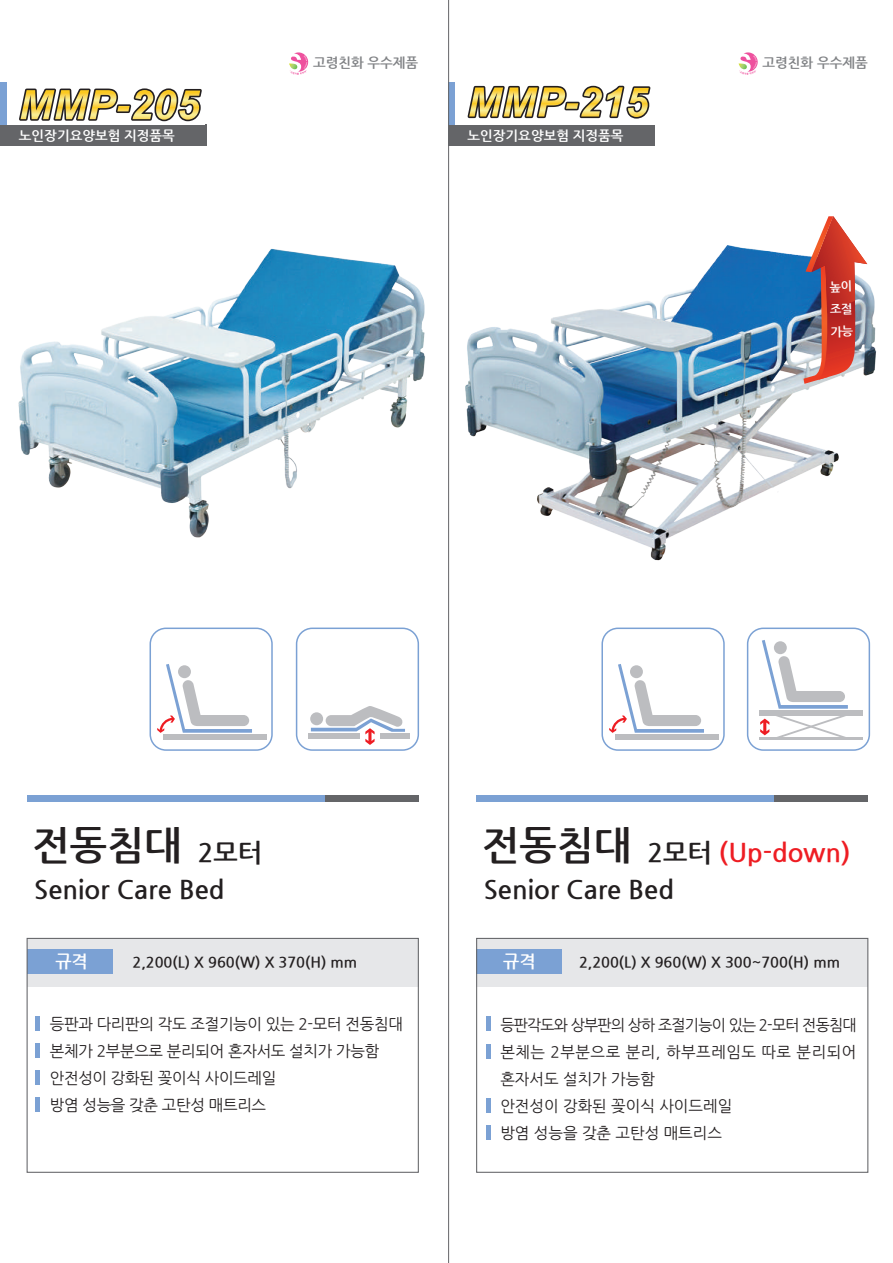
<style>
.page{position:relative;width:893px;height:1263px;background:#fff}
.page>*{position:absolute;margin:0;border:0;box-sizing:border-box;transform-origin:0 0}
.t1{font:700 39.75px "Nanum Gothic";color:#231f20}
.t2{font:700 25.8px "Nanum Gothic";color:#231f20}
.t3{font:700 25.8px "Nanum Gothic";color:#ee1d23}
.t4{font:700 17.25px "Nanum Gothic";color:#fff}
.t5{font:15.6px/27px "Nanum Gothic";color:#231f20}
.t6{font:15.6px/27px "Nanum Gothic";letter-spacing:-.02em;color:#231f20}
.t7{font:700 14.7px "Nanum Gothic";color:#231f20}
.t8{font:700 13.5px "Nanum Gothic";color:#fff}
.t9{font:700 13.5px "Nanum Gothic";color:#808285}
.t10{font:700 12.15px/22.5px "Nanum Gothic";color:#fff;text-align:justify}
.s1{font-size:25.8px}
.s2{font-size:39.75px;color:#231f20}
.s3{color:#231f20}
</style>
<div class="page">
<div style="left:27px;top:938px;width:391px;height:49px;background:#e6e7e9"></div>
<div style="left:477px;top:938px;width:391px;height:49px;background:#e6e7e9"></div>
<div style="left:477px;top:949px;width:85px;height:25px;background:#7ba1d4"></div>
<img style="left:466px;top:245px;width:411px;height:316px">
<div style="left:0;top:125px;width:206px;height:21px;background:#646568"></div>
<div style="left:0;top:82px;width:6px;height:43px;background:#7ba1d4"></div>
<div style="left:449px;top:125px;width:206px;height:21px;background:#646568"></div>
<svg style="left:467px;top:85px;width:184px;height:34px"></svg>
<div style="left:449px;top:82px;width:6px;height:43px;background:#7ba1d4"></div>
<div style="left:27px;top:796px;width:298px;height:6px;background:#7ba1d4"></div>
<div style="left:325px;top:796px;width:93px;height:6px;background:#646568"></div>
<div style="left:477px;top:796px;width:297px;height:6px;background:#7ba1d4"></div>
<div style="left:774px;top:796px;width:94px;height:6px;background:#646568"></div>
<div style="left:27px;top:949px;width:85px;height:25px;background:#7ba1d4"></div>
<div style="left:27px;top:938px;width:392px;height:235px;border:1px solid #646568"></div>
<div style="left:476px;top:938px;width:392px;height:235px;border:1px solid #646568"></div>
<hr style="left:36px;top:1016px;width:4px;height:15px;background:#7ba1d4">
<hr style="left:36px;top:1043px;width:4px;height:15px;background:#7ba1d4">
<hr style="left:36px;top:1070px;width:4px;height:15px;background:#7ba1d4">
<hr style="left:36px;top:1097px;width:4px;height:15px;background:#7ba1d4">
<hr style="left:487px;top:1016px;width:4px;height:15px;background:#7ba1d4">
<hr style="left:487px;top:1044px;width:4px;height:14px;background:#7ba1d4">
<hr style="left:487px;top:1098px;width:4px;height:15px;background:#7ba1d4">
<hr style="left:487px;top:1125px;width:4px;height:15px;background:#7ba1d4">
<svg style="left:19px;top:88px;width:183px;height:34px"></svg>
<hr style="left:448px;top:0;width:1px;height:1263px;background:#646568">
<div style="left:601px;top:627px;width:124px;height:124px;border:2px solid #7ba1d4;border-radius:16px"></div>
<div style="left:615px;top:734px;width:103px;height:6px;background:#bcbdc0"></div>
<svg style="left:609px;top:664px;width:95px;height:69px"></svg>
<div style="left:747px;top:627px;width:123px;height:124px;border:2px solid #7ba1d4;border-radius:16px"></div>
<div style="left:759px;top:710px;width:103px;height:6px;background:#bcbdc0"></div>
<hr style="left:759px;top:738px;width:103px;height:2px;background:#bcbdc0">
<svg style="left:760px;top:640px;width:89px;height:98px"></svg>
<svg style="left:289px;top:52px;width:19px;height:23px"></svg>
<svg style="left:738px;top:52px;width:20px;height:23px"></svg>
<div style="left:150px;top:627px;width:123px;height:124px;border:2px solid #7ba1d4;border-radius:16px"></div>
<div style="left:163px;top:734px;width:103px;height:6px;background:#bcbdc0"></div>
<svg style="left:157px;top:664px;width:95px;height:69px"></svg>
<div style="left:296px;top:627px;width:123px;height:124px;border:2px solid #7ba1d4;border-radius:16px"></div>
<div style="left:308px;top:733px;width:52px;height:6px;background:#bcbdc0"></div>
<div style="left:380px;top:733px;width:30px;height:6px;background:#bcbdc0"></div>
<svg style="left:311px;top:706px;width:94px;height:39px"></svg>
<div style="left:310px;top:712px;width:13px;height:13px;background:#bcbdc0;border-radius:50%"></div>
<svg style="left:803px;top:216px;width:64px;height:168px"></svg>
<img style="left:18px;top:249px;width:407px;height:289px">
<p class="t9" style="left:313px;top:57px;width:107px">고령친화 우수제품</p>
<p class="t9" style="left:762px;top:57px;width:107px">고령친화 우수제품</p>
<p class="t8" style="left:19px;top:129px;width:158px">노인장기요양보험 지정품목</p>
<p class="t8" style="left:468px;top:129px;width:158px">노인장기요양보험 지정품목</p>
<p class="t10" style="left:829px;top:276px;width:24px;rotate:-1deg">높이 조절 가능</p>
<h1 class="t1" style="left:33px;top:825px;width:231px">전동침대 <span class="s1">2모터</span></h1>
<h2 class="t3" style="left:482px;top:840px;width:370px"><span class="s2">전동침대</span> <span class="s3">2모터</span> (Up-down)</h2>
<h2 class="t2" style="left:34px;top:877px;width:192px">Senior Care Bed</h2>
<h2 class="t2" style="left:484px;top:877px;width:192px">Senior Care Bed</h2>
<p class="t4" style="left:55px;top:953px;width:34px">규격</p>
<p class="t7" style="left:132px;top:955px;width:226px">2,200(L) X 960(W) X 370(H) mm</p>
<p class="t4" style="left:503px;top:953px;width:34px">규격</p>
<p class="t7" style="left:579px;top:955px;width:263px">2,200(L) X 960(W) X 300~700(H) mm</p>
<p class="t6" style="left:50px;top:1011px;width:355px">등판과 다리판의 각도 조절기능이 있는 2-모터 전동침대 본체가 2부분으로 분리되어 혼자서도 설치가 가능함 안전성이 강화된 꽂이식 사이드레일<br>방염 성능을 갖춘 고탄성 매트리스</p>
<p class="t5" style="left:500px;top:1012px;width:358px">등판각도와 상부판의 상하 조절기능이 있는 2-모터 전동침대 본체는 2부분으로 분리, 하부프레임도 따로 분리되어 혼자서도 설치가 가능함<br>안전성이 강화된 꽂이식 사이드레일<br>방염 성능을 갖춘 고탄성 매트리스</p>
</div>
